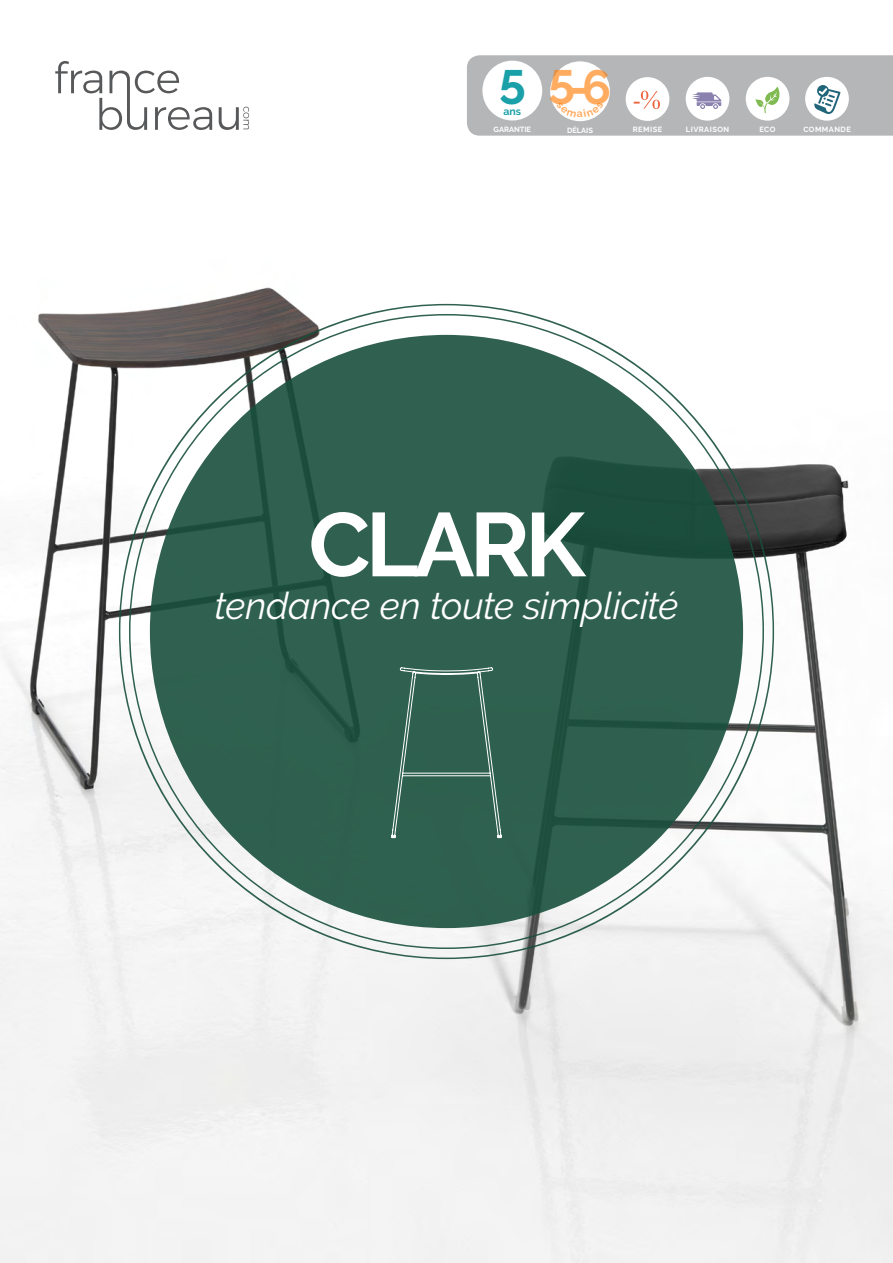
<style>
.page{position:relative;width:893px;height:1263px;background:#fff}
.page>*{position:absolute;margin:0;border:0;box-sizing:border-box;transform-origin:0 0}
.t1{font:700 90px "Raleway";letter-spacing:-.05em;color:#fff}
.t2{font:700 48px "Raleway";color:#ff7a00}
.t3{font:700 48px "Raleway";color:#1aa0a9}
.t4{font:italic 37.5px "Raleway";letter-spacing:-.005em;color:#fff}
.t5{font:700 18px "Caviar Dreams";color:#ec643f}
.t6{font:700 10.5px "Raleway";color:#1aa0a9}
.t7{font:700 7.5px "Raleway";letter-spacing:.06em;color:#fff}
</style>
<div class="page">
<img style="left:0;top:106px;width:893px;height:1157px">
<svg style="left:119px;top:304px;width:655px;height:655px;fill:#f6f6f6"></svg>
<svg style="left:129px;top:314px;width:635px;height:635px;fill:#306150"></svg>
<svg style="left:391px;top:662px;width:111px;height:183px;background:#3a6958"></svg>
<svg style="left:55px;top:61px;width:157px;height:69px"></svg>
<svg style="left:219px;top:107px;width:30px;height:23px"></svg>
<svg style="left:467px;top:55px;width:426px;height:81px"></svg>
<h2 class="t3" style="left:499px;top:59px;width:29px">5</h2>
<h3 class="t6" style="left:503px;top:105px;width:19px">ans</h3>
<p class="t7" style="left:494px;top:125px;width:12px">GARA</p>
<p class="t7" style="left:514px;top:125px;width:19px">NTIE</p>
<h2 class="t2" style="left:549px;top:60px;width:64px">5-6</h2>
<h3 class="t5" style="left:633px;top:90px;width:10px">-</h3>
<p class="t7" style="left:567px;top:126px;width:28px">DÉLAIS</p>
<p class="t7" style="left:686px;top:125px;width:45px">LIVRAISON</p>
<p class="t7" style="left:759px;top:125px;width:18px">ECO</p>
<p class="t7" style="left:633px;top:125px;width:31px">REMISE</p>
<p class="t7" style="left:803px;top:125px;width:49px">COMMANDE</p>
<h1 class="t1" style="left:309px;top:493px;width:278px">Clark</h1>
<h3 class="t4" style="left:214px;top:584px;width:466px">tendance en toute simplicité</h3>
</div>
